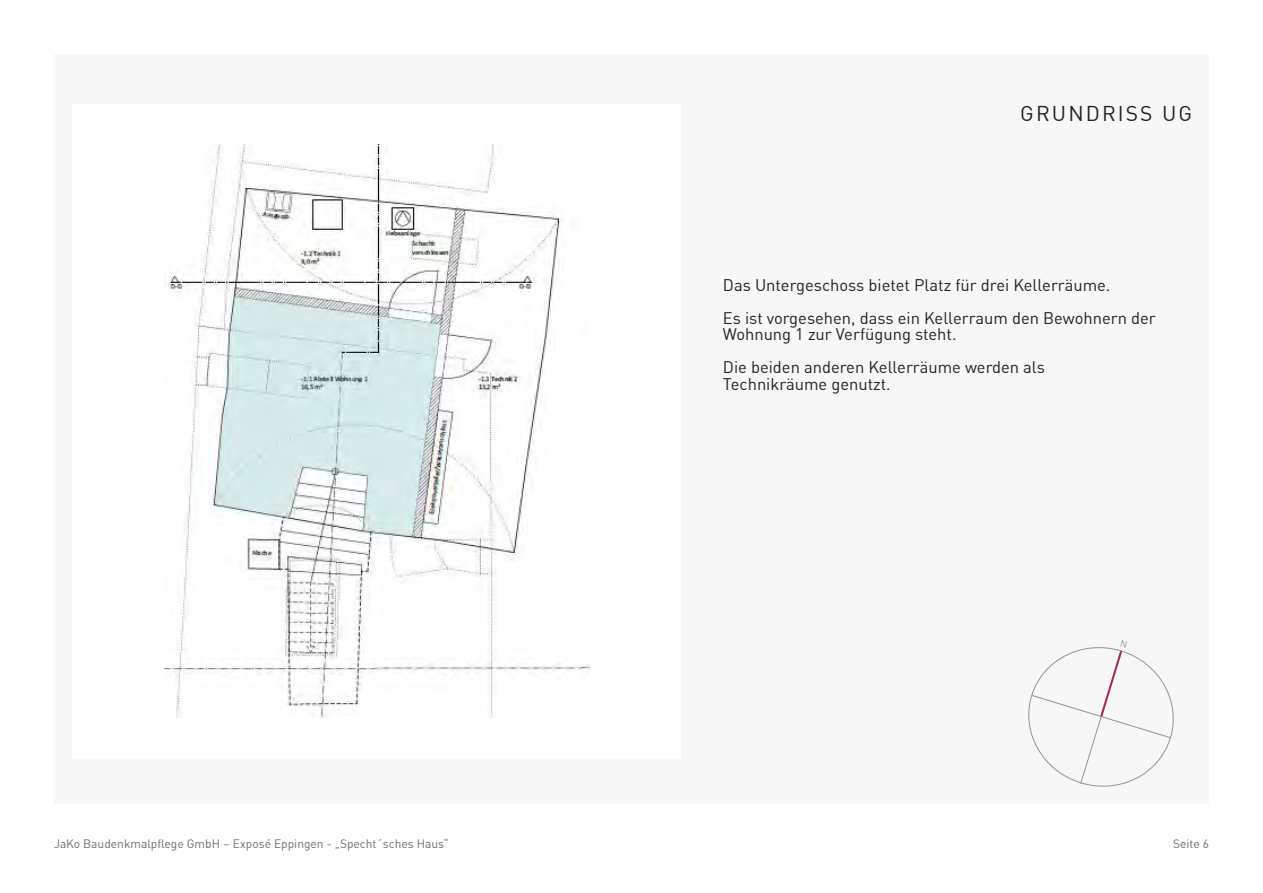
<style>
.page{position:relative;width:1263px;height:893px;background:#fff}
.page>*{position:absolute;margin:0;border:0;box-sizing:border-box;transform-origin:0 0}
.Beschriftung___links{font:21px "DIN Offc";letter-spacing:.1em;color:#231f20}
.Beschriftung___links-2{font:16.5px/16.5px "DIN Offc";color:#231f20}
.t1{font:12px "DIN Offc";color:#6c6d70}
</style>
<div class="page">
<div style="left:54px;top:54px;width:1155px;height:750px;background:#f7f7f8"></div>
<div style="left:72px;top:104px;width:608px;height:654px;background:#fff"></div>
<img style="left:165px;top:145px;width:425px;height:573px">
<svg style="left:1028px;top:647px;width:146px;height:140px"></svg>
<p class="Beschriftung___links" style="left:1020px;top:100px;width:173px">GRUNDRISS UG</p>
<p class="Beschriftung___links-2" style="left:723px;top:277px;width:389px">Das Untergeschoss bietet Platz für drei Kellerräume.</p>
<p class="Beschriftung___links-2" style="left:723px;top:310px;width:434px">Es ist vorgesehen, dass ein Kellerraum den Bewohnern der<br>Wohnung 1 zur Verfügung steht.</p>
<p class="Beschriftung___links-2" style="left:723px;top:359px;width:324px">Die beiden anderen Kellerräume werden als</p>
<p class="Beschriftung___links-2" style="left:723px;top:376px;width:169px">Technikräume genutzt.</p>
<p class="t1" style="left:54px;top:836px;width:396px">JaKo Baudenkmalpflege GmbH – Exposé Eppingen - „Specht´sches Haus“</p>
<p class="t1" style="left:1173px;top:836px;width:37px">Seite 6</p>
</div>
